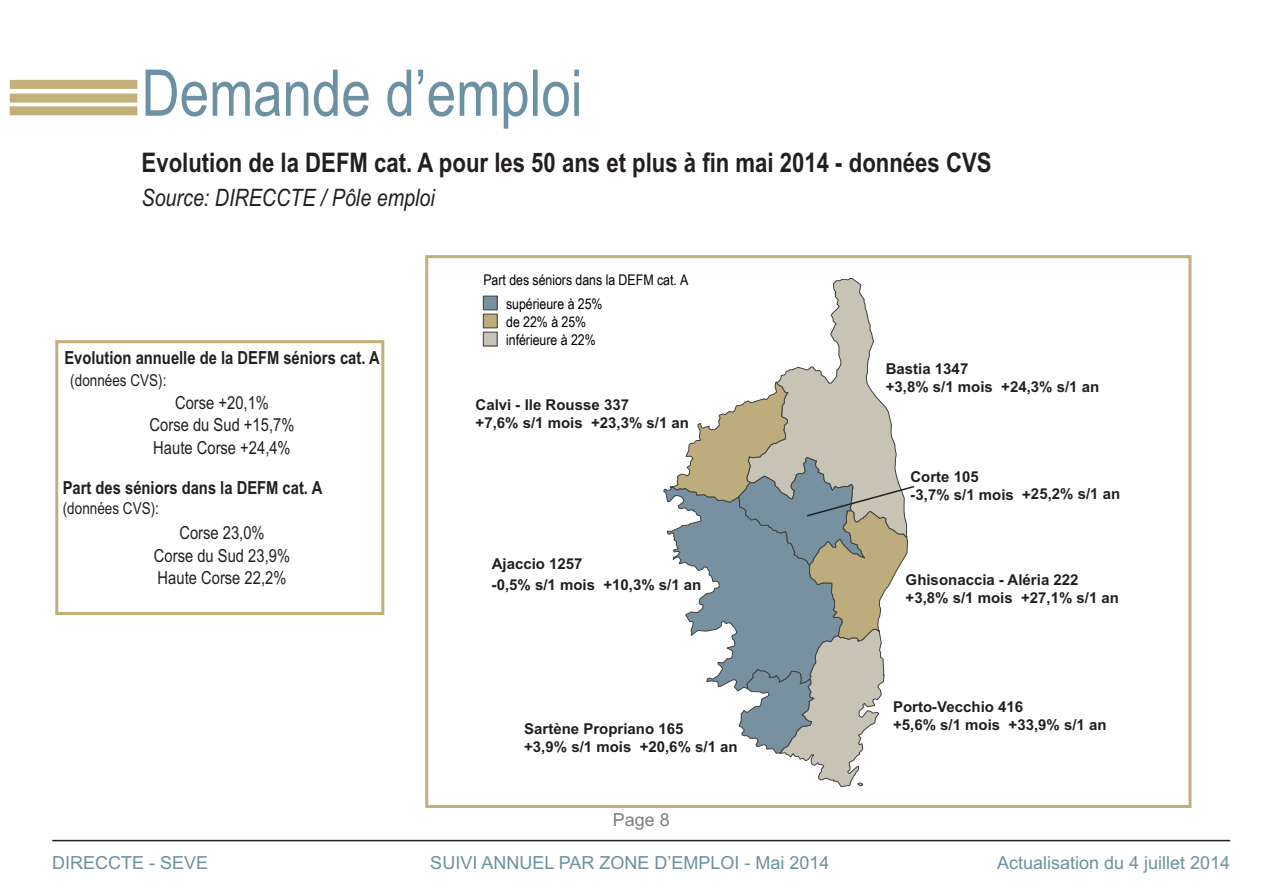
<style>
.page{position:relative;width:1263px;height:893px;background:#fff}
.page>*{position:absolute;margin:0;border:0;box-sizing:border-box;transform-origin:0 0}
.t1{font:64.5px "Arial Narrow";color:#6c91a2}
.t2{font:700 27px "Arial Narrow";color:#231f20}
.t3{font:italic 24px "Arial Narrow";color:#231f20}
.t4{font:18px/22.5px "Arial Narrow";color:#231f20;text-align:center}
.t5{font:18px "Arial";color:#6c91a2}
.t6{font:700 18px "Arial Narrow";color:#231f20}
.t7{font:18px "Arial";color:#7f7e7c}
.t8{font:16.5px "Arial Narrow";color:#231f20}
.t9{font:700 15px/18px "Arial";color:#231f20}
.t10{font:14.7px/24.3px "Arial Narrow";letter-spacing:-.005em;color:#000}
</style>
<div class="page">
<div style="left:425px;top:255px;width:766px;height:553px;border:3px solid #c3af79"></div>
<div style="left:10px;top:80px;width:127px;height:9px;background:#c3af79"></div>
<div style="left:10px;top:106px;width:127px;height:9px;background:#c3af79"></div>
<div style="left:10px;top:94px;width:127px;height:9px;background:#c3af79"></div>
<hr style="left:52px;top:840px;width:1178px;height:1px;background:#231f20">
<svg style="left:482px;top:278px;width:433px;height:509px"></svg>
<div style="left:55px;top:340px;width:329px;height:275px;border:3px solid #c3af79"></div>
<h1 class="t1" style="left:142px;top:56px;width:442px">Demande d’emploi</h1>
<h2 class="t2" style="left:142px;top:146px;width:851px">Evolution de la DEFM cat. A pour les 50 ans et plus à fin mai 2014 - données CVS</h2>
<h3 class="t3" style="left:142px;top:184px;width:295px">Source: DIRECCTE / Pôle emploi</h3>
<p class="t6" style="left:64px;top:347px;width:317px">Evolution annuelle de la DEFM séniors cat. A</p>
<p class="t8" style="left:70px;top:370px;width:98px">(données CVS):</p>
<p class="t4" style="left:150px;top:391px;width:146px">Corse +20,1%<br>Corse du Sud +15,7%<br>Haute Corse +24,4%</p>
<p class="t6" style="left:63px;top:478px;width:261px">Part des séniors dans la DEFM cat. A</p>
<p class="t8" style="left:63px;top:498px;width:98px">(données CVS):</p>
<p class="t4" style="left:154px;top:522px;width:138px">Corse 23,0%<br>Corse du Sud 23,9%<br>Haute Corse 22,2%</p>
<p class="t10" style="left:506px;top:267px;width:184px;text-indent:-23px">Part des séniors dans la DEFM cat. A supérieure à 25%</p>
<p class="t10" style="left:506px;top:313px;width:91px;line-height:18px">de 22% à 25% inférieure à 22%</p>
<p class="t9" style="left:476px;top:395px;width:215px">Calvi - Ile Rousse 337<br>+7,6% s/1 mois +23,3% s/1 an</p>
<p class="t9" style="left:492px;top:554px;width:211px;line-height:20.2px">Ajaccio 1257<br>-0,5% s/1 mois +10,3% s/1 an</p>
<p class="t9" style="left:524px;top:720px;width:215px">Sartène Propriano 165<br>+3,9% s/1 mois +20,6% s/1 an</p>
<p class="t7" style="left:613px;top:809px;width:59px">Page 8</p>
<p class="t9" style="left:886px;top:360px;width:215px">Bastia 1347<br>+3,8% s/1 mois +24,3% s/1 an</p>
<p class="t9" style="left:910px;top:468px;width:211px;line-height:17.5px">Corte 105<br>-3,7% s/1 mois +25,2% s/1 an</p>
<p class="t9" style="left:906px;top:571px;width:215px">Ghisonaccia - Aléria 222 +3,8% s/1 mois +27,1% s/1 an</p>
<p class="t9" style="left:893px;top:698px;width:215px">Porto-Vecchio 416<br>+5,6% s/1 mois +33,9% s/1 an</p>
<p class="t5" style="left:52px;top:853px;width:158px">DIRECCTE - SEVE</p>
<p class="t5" style="left:430px;top:853px;width:401px">SUIVI ANNUEL PAR ZONE D’EMPLOI - Mai 2014</p>
<p class="t5" style="left:997px;top:853px;width:235px">Actualisation du 4 juillet 2014</p>
</div>
